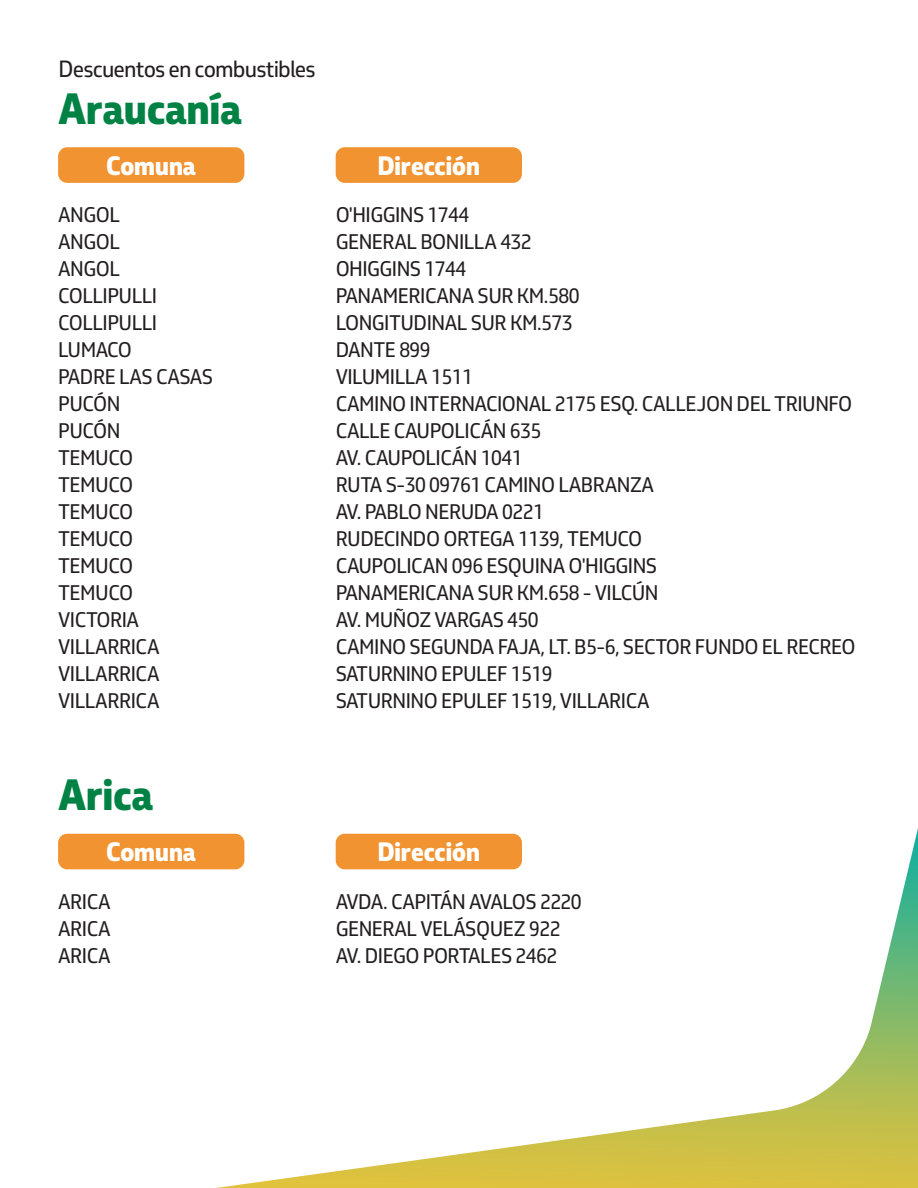
<style>
.page{position:relative;width:918px;height:1188px;background:#fff}
.page>*{position:absolute;margin:0;border:0;box-sizing:border-box;transform-origin:0 0}
.t1{font:800 42px "Petrobras Sans";letter-spacing:-.025em;color:#008244}
.t2{font:800 25.5px "Petrobras Sans";letter-spacing:-.025em;color:#fff}
.t3{font:22.5px "Petrobras Sans";letter-spacing:-.04em;color:#231f20}
.t4{font:20.25px/27px "Petrobras Sans";letter-spacing:-.025em;color:#231f20}
</style>
<div class="page">
<svg style="left:216px;top:828px;width:702px;height:360px"></svg>
<div style="left:58px;top:834px;width:186px;height:35px;background:#f09330;border-radius:9px"></div>
<div style="left:336px;top:834px;width:186px;height:35px;background:#f09330;border-radius:9px"></div>
<div style="left:58px;top:147px;width:186px;height:36px;background:#f09330;border-radius:9px"></div>
<div style="left:336px;top:147px;width:186px;height:36px;background:#f09330;border-radius:9px"></div>
<p class="t3" style="left:58px;top:55px;width:259px">Descuentos en combustibles</p>
<h1 class="t1" style="left:58px;top:80px;width:186px">Araucanía</h1>
<p class="t2" style="left:106px;top:148px;width:92px">Comuna</p>
<p class="t2" style="left:377px;top:148px;width:104px">Dirección</p>
<p class="t4" style="left:336px;top:201px;width:521px">O'HIGGINS 1744<br>GENERAL BONILLA 432<br>OHIGGINS 1744<br>PANAMERICANA SUR KM.580<br>LONGITUDINAL SUR KM.573<br>DANTE 899<br>VILUMILLA 1511<br>CAMINO INTERNACIONAL 2175 ESQ. CALLEJON DEL TRIUNFO<br>CALLE CAUPOLICÁN 635<br>AV. CAUPOLICÁN 1041<br>RUTA S-30 09761 CAMINO LABRANZA<br>AV. PABLO NERUDA 0221<br>RUDECINDO ORTEGA 1139, TEMUCO<br>CAUPOLICAN 096 ESQUINA O'HIGGINS<br>PANAMERICANA SUR KM.658 - VILCÚN<br>AV. MUÑOZ VARGAS 450<br>CAMINO SEGUNDA FAJA, LT. B5-6, SECTOR FUNDO EL RECREO<br>SATURNINO EPULEF 1519<br>SATURNINO EPULEF 1519, VILLARICA</p>
<p class="t4" style="left:58px;top:201px;width:156px">ANGOL<br>ANGOL<br>ANGOL<br>COLLIPULLI<br>COLLIPULLI<br>LUMACO<br>PADRE LAS CASAS<br>PUCÓN<br>PUCÓN<br>TEMUCO<br>TEMUCO<br>TEMUCO<br>TEMUCO<br>TEMUCO<br>TEMUCO<br>VICTORIA<br>VILLARRICA<br>VILLARRICA<br>VILLARRICA</p>
<h1 class="t1" style="left:58px;top:766px;width:97px">Arica</h1>
<p class="t2" style="left:106px;top:835px;width:92px">Comuna</p>
<p class="t2" style="left:377px;top:835px;width:104px">Dirección</p>
<p class="t4" style="left:336px;top:888px;width:248px">AVDA. CAPITÁN AVALOS 2220<br>GENERAL VELÁSQUEZ 922<br>AV. DIEGO PORTALES 2462</p>
<p class="t4" style="left:58px;top:888px;width:54px;text-align:justify">ARICA ARICA ARICA</p>
</div>
